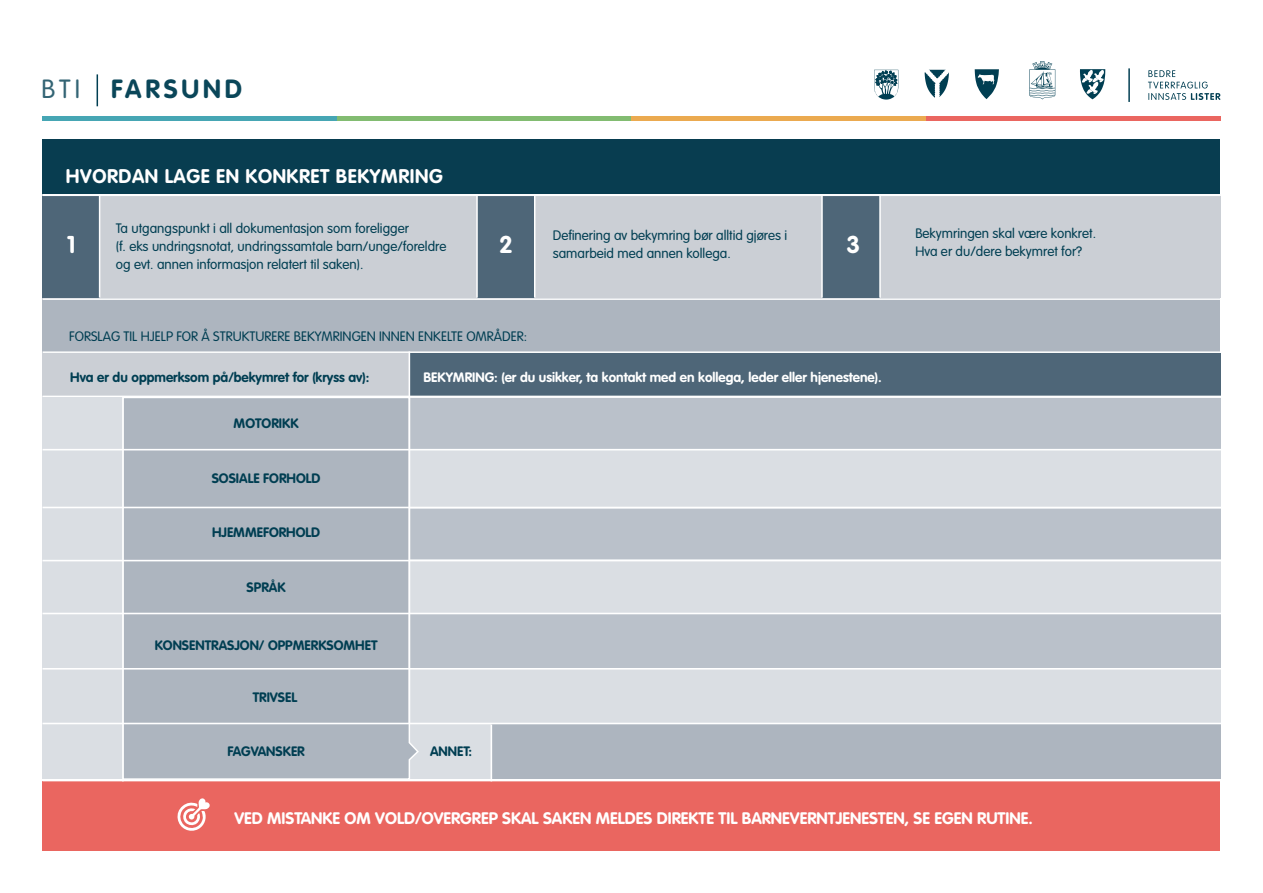
<style>
.page{position:relative;width:1263px;height:893px;background:#fff}
.page>*{position:absolute;margin:0;border:0;box-sizing:border-box;transform-origin:0 0}
.t1{font:700 25.95px "VAG Rounded";letter-spacing:.15em;color:#0a4659}
.t2{font:700 24px "VAG Rounded";color:#fff}
.t3{font:700 19.5px "VAG Rounded";letter-spacing:.03em;color:#fff}
.t4{font:700 16.5px "VAG Rounded";color:#fff}
.t5{font:300 13.5px/18px "VAG Rounded";color:#003e52}
.t6{font:700 13.5px "VAG Rounded";color:#003e52}
.t7{font:700 13.5px "VAG Rounded";color:#fff}
.s1{font-weight:300;color:#336474}
</style>
<div class="page">
<div style="left:396px;top:724px;width:94px;height:55px;background:#dadee3"></div>
<div style="left:43px;top:195px;width:434px;height:103px;background:#cbcfd5"></div>
<div style="left:522px;top:195px;width:698px;height:103px;background:#cbcfd5"></div>
<div style="left:43px;top:353px;width:366px;height:43px;background:#cbcfd5"></div>
<div style="left:43px;top:298px;width:1177px;height:55px;background:#adb5bf"></div>
<div style="left:43px;top:195px;width:57px;height:103px;background:#4e6678"></div>
<div style="left:477px;top:195px;width:58px;height:103px;background:#4e6678"></div>
<div style="left:409px;top:353px;width:811px;height:43px;background:#4e6678"></div>
<div style="left:409px;top:396px;width:811px;height:327px;background:#bac1ca"></div>
<div style="left:409px;top:449px;width:811px;height:59px;background:#dadee3"></div>
<div style="left:409px;top:559px;width:811px;height:55px;background:#dadee3"></div>
<div style="left:409px;top:668px;width:811px;height:55px;background:#dadee3"></div>
<div style="left:822px;top:195px;width:58px;height:103px;background:#4e6678"></div>
<svg style="left:924px;top:70px;width:25px;height:28px"></svg>
<svg style="left:874px;top:70px;width:24px;height:30px"></svg>
<svg style="left:1029px;top:61px;width:26px;height:39px"></svg>
<hr style="left:1128px;top:68px;width:2px;height:34px;background:#003e52">
<svg style="left:1148px;top:70px;width:72px;height:30px"></svg>
<svg style="left:1080px;top:69px;width:25px;height:30px"></svg>
<svg style="left:975px;top:69px;width:24px;height:30px"></svg>
<hr style="left:43px;top:116px;width:294px;height:4px;background:#46a6b4">
<hr style="left:337px;top:116px;width:294px;height:4px;background:#82bc71">
<hr style="left:631px;top:116px;width:294px;height:4px;background:#ebaa50">
<hr style="left:926px;top:116px;width:294px;height:4px;background:#ea6660">
<hr style="left:97px;top:74px;width:1px;height:32px;background:#003e52">
<div style="left:43px;top:139px;width:1177px;height:55px;background:#083d50"></div>
<hr style="left:43px;top:195px;width:1177px;height:1px;background:#fff">
<hr style="left:43px;top:298px;width:1177px;height:2px;background:#fff">
<hr style="left:99px;top:195px;width:1px;height:103px;background:#fff">
<hr style="left:821px;top:195px;width:2px;height:103px;background:#fff">
<hr style="left:534px;top:195px;width:1px;height:103px;background:#fff">
<hr style="left:879px;top:195px;width:2px;height:103px;background:#fff">
<hr style="left:476px;top:195px;width:2px;height:103px;background:#fff">
<div style="left:43px;top:781px;width:1177px;height:69px;background:#ea6660"></div>
<hr style="left:43px;top:351px;width:1183px;height:2px;background:#fff">
<hr style="left:43px;top:396px;width:1183px;height:2px;background:#fff">
<svg style="left:177px;top:798px;width:33px;height:33px"></svg>
<div style="left:124px;top:398px;width:296px;height:381px;background:#adb5bf"></div>
<div style="left:490px;top:724px;width:730px;height:55px;background:#adb5bf"></div>
<div style="left:43px;top:397px;width:80px;height:382px;background:#dadee3"></div>
<hr style="left:122px;top:396px;width:2px;height:385px;background:#fff">
<hr style="left:490px;top:724px;width:2px;height:57px;background:#fff">
<hr style="left:409px;top:351px;width:1px;height:372px;background:#fff">
<hr style="left:43px;top:449px;width:1195px;height:1px;background:#fff">
<hr style="left:43px;top:507px;width:1183px;height:1px;background:#fff">
<hr style="left:43px;top:560px;width:1181px;height:1px;background:#fff">
<hr style="left:43px;top:613px;width:1181px;height:1px;background:#fff">
<hr style="left:43px;top:668px;width:1181px;height:2px;background:#fff">
<hr style="left:43px;top:723px;width:1183px;height:1px;background:#fff">
<p class="t1" style="left:41px;top:74px;width:202px"><span class="s1">BTI</span> FARSUND</p>
<p class="t3" style="left:66px;top:165px;width:378px">HVORDAN LAGE EN KONKRET BEKYMRING</p>
<p class="t5" style="left:116px;top:219px;width:295px">Ta utgangspunkt i all dokumentasjon som foreligger</p>
<p class="t5" style="left:116px;top:237px;width:332px">(f. eks undringsnotat, undringssamtale barn/unge/foreldre</p>
<p class="t5" style="left:116px;top:255px;width:249px">og evt. annen informasjon relatert til saken).</p>
<p class="t5" style="left:553px;top:226px;width:236px">Definering av bekymring bør alltid gjøres i samarbeid med annen kollega.</p>
<p class="t5" style="left:915px;top:224px;width:182px">Bekymringen skal være konkret.</p>
<p class="t2" style="left:67px;top:231px;width:10px">1</p>
<p class="t2" style="left:499px;top:231px;width:15px">2</p>
<p class="t2" style="left:846px;top:231px;width:15px">3</p>
<p class="t5" style="left:915px;top:242px;width:168px">Hva er du/dere bekymret for?</p>
<p class="t5" style="left:69px;top:327px;width:459px">FORSLAG TIL HJELP FOR Å STRUKTURERE BEKYMRINGEN INNEN ENKELTE OMRÅDER:</p>
<p class="t6" style="left:70px;top:370px;width:301px">Hva er du oppmerksom på/bekymret for (kryss av):</p>
<p class="t7" style="left:423px;top:370px;width:460px">BEKYMRING: (er du usikker, ta kontakt med en kollega, leder eller hjenestene).</p>
<p class="t6" style="left:234px;top:416px;width:66px">MOTORIKK</p>
<p class="t6" style="left:212px;top:470px;width:110px">SOSIALE FORHOLD</p>
<p class="t6" style="left:212px;top:525px;width:110px">HJEMMEFORHOLD</p>
<p class="t6" style="left:247px;top:579px;width:41px">SPRÅK</p>
<p class="t6" style="left:155px;top:637px;width:224px">KONSENTRASJON/ OPPMERKSOMHET</p>
<p class="t6" style="left:253px;top:689px;width:46px">TRIVSEL</p>
<p class="t6" style="left:227px;top:743px;width:79px">FAGVANSKER</p>
<p class="t6" style="left:430px;top:743px;width:44px">ANNET:</p>
<p class="t4" style="left:234px;top:808px;width:800px">VED MISTANKE OM VOLD/OVERGREP SKAL SAKEN MELDES DIREKTE TIL BARNEVERNTJENESTEN, SE EGEN RUTINE.</p>
</div>
